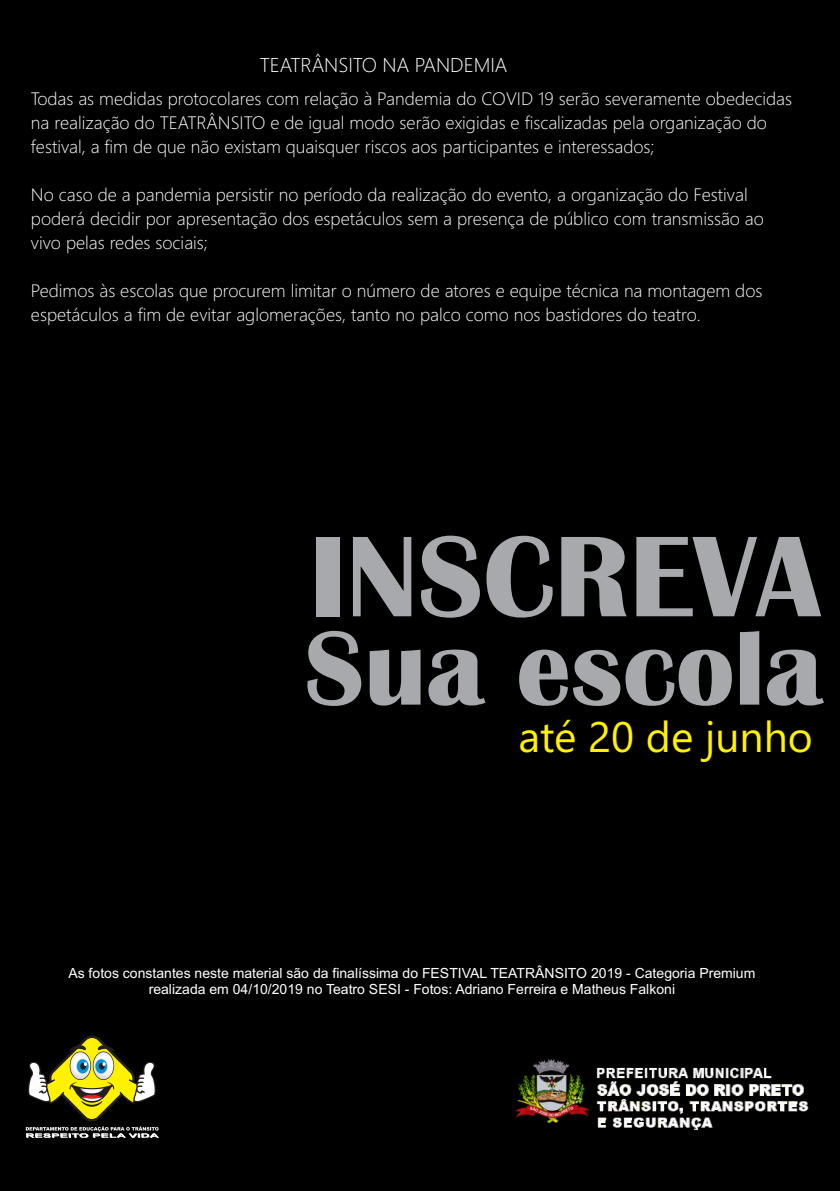
<style>
.page{position:relative;width:840px;height:1191px;background:#fff}
.page>*{position:absolute;margin:0;border:0;box-sizing:border-box;transform-origin:0 0}
.t1{font:700 118.8px "Britannic";color:#a7a9ac}
.t2{font:700 108.8px "Britannic";color:#a7a9ac}
.t3{font:42.6px "Segoe UI";color:#fff200}
.t4{font:300 20px "Segoe UI";color:#fff}
.t5{font:300 18px/24px "Segoe UI";color:#fff}
.t6{font:14px/15.6px "Arial";color:#fff;text-align:center}
</style>
<div class="page">
<div style="left:0;top:0;width:839px;height:1191px;background:#000"></div>
<svg style="left:26px;top:1035px;width:133px;height:103px"></svg>
<img style="left:515px;top:1059px;width:293px;height:70px">
<p class="t4" style="left:259px;top:58px;width:249px">TEATRÂNSITO NA PANDEMIA</p>
<p class="t5" style="left:31px;top:89px;width:762px">Todas as medidas protocolares com relação à Pandemia do COVID 19 serão severamente obedecidas na realização do TEATRÂNSITO e de igual modo serão exigidas e fiscalizadas pela organização do festival, a fim de que não existam quaisquer riscos aos participantes e interessados;</p>
<p class="t5" style="left:31px;top:185px;width:734px">No caso de a pandemia persistir no período da realização do evento, a organização do Festival poderá decidir por apresentação dos espetáculos sem a presença de público com transmissão ao vivo pelas redes sociais;</p>
<p class="t5" style="left:31px;top:280px;width:732px">Pedimos às escolas que procurem limitar o número de atores e equipe técnica na montagem dos espetáculos a fim de evitar aglomerações, tanto no palco como nos bastidores do teatro.</p>
<h1 class="t1" style="left:309px;top:536px;width:512px">INSCREVA</h1>
<h2 class="t2" style="left:304px;top:631px;width:519px">Sua escola</h2>
<h3 class="t3" style="left:518px;top:720px;width:296px">até 20 de junho</h3>
<p class="t6" style="left:68px;top:966px;width:688px">As fotos constantes neste material são da finalíssima do FESTIVAL TEATRÂNSITO 2019 - Categoria Premium realizada em 04/10/2019 no Teatro SESI - Fotos: Adriano Ferreira e Matheus Falkoni</p>
</div>
